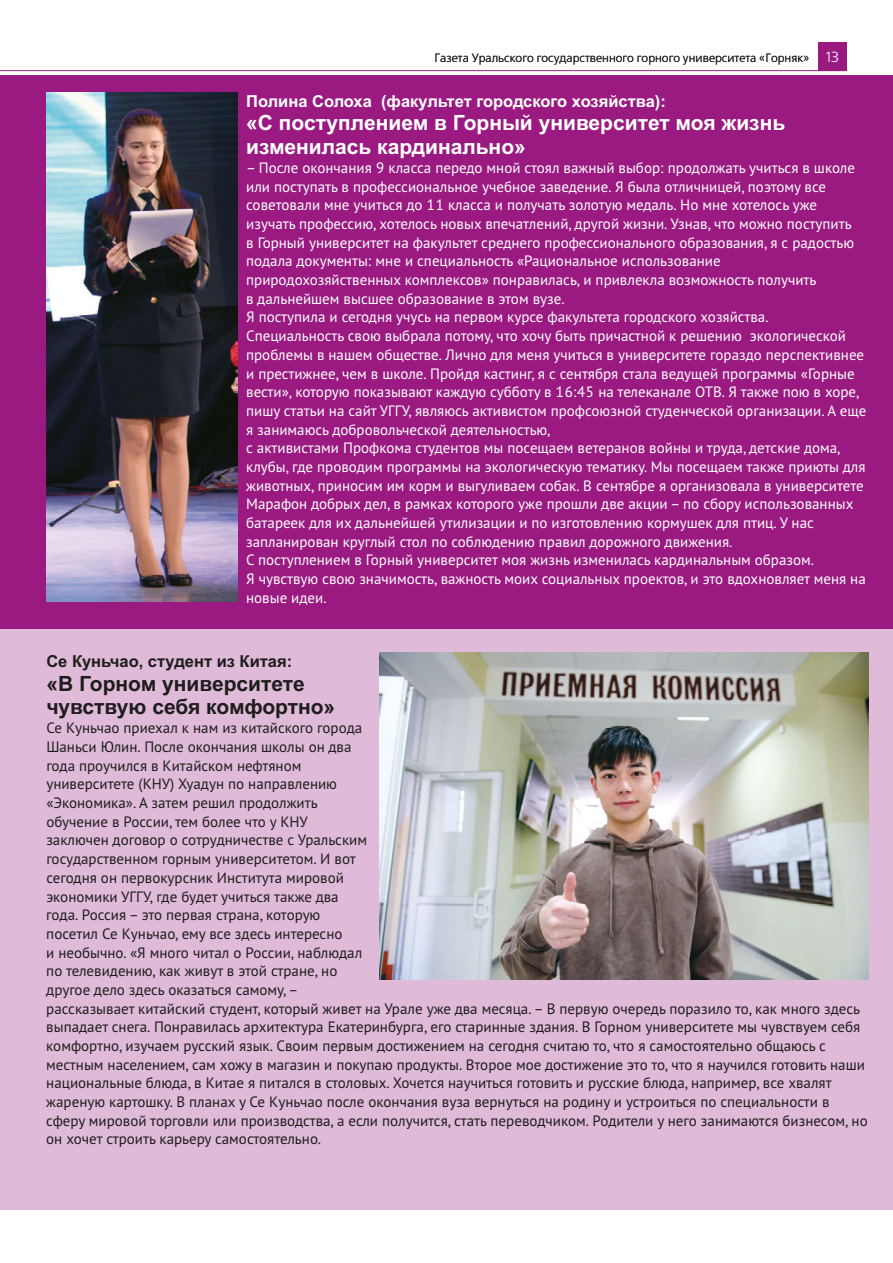
<style>
.page{position:relative;width:893px;height:1263px;background:#fff}
.page>*{position:absolute;margin:0;border:0;box-sizing:border-box;transform-origin:0 0}
.t1{font:700 21px/23.4px "Arial";color:#fff}
.t2{font:700 21px/23.4px "Arial";color:#1d1d1b}
.t3{font:700 16.5px "Arial";color:#fff}
.t4{font:700 16.5px "Arial";color:#1d1d1b}
.t5{font:15px/18.6px "PT Sans";color:#fff}
.t6{font:15px/18.6px "PT Sans";color:#1d1d1b}
.t7{font:300 12px "Free Set";color:#1d1d1b}
.s1{font-family:"Free Set CTT";font-weight:400;font-size:14.7px;color:#fff}
</style>
<div class="page">
<hr style="left:0;top:70px;width:846px;height:1px;background:#9a1a81">
<div style="left:818px;top:42px;width:28px;height:29px;background:#9a1a81"></div>
<div style="left:0;top:629px;width:893px;height:580px;background:#e0bad9"></div>
<div style="left:0;top:75px;width:893px;height:554px;background:#9a1a81"></div>
<img style="left:46px;top:93px;width:192px;height:508px">
<img style="left:380px;top:653px;width:489px;height:326px">
<p class="t7" style="left:435px;top:53px;width:406px">Газета Уральского государственного горного университета «Горняк» <span class="s1">13</span></p>
<p class="t3" style="left:246px;top:95px;width:421px">Полина Солоха (факультет городского хозяйства):</p>
<h1 class="t1" style="left:246px;top:113px;width:541px">«С поступлением в Горный университет моя жизнь изменилась кардинально»</h1>
<p class="t5" style="left:246px;top:160px;width:622px">– После окончания 9 класса передо мной стоял важный выбор: продолжать учиться в школе или поступать в профессиональное учебное заведение. Я была отличницей, поэтому все советовали мне учиться до 11 класса и получать золотую медаль. Но мне хотелось уже изучать профессию, хотелось новых впечатлений, другой жизни. Узнав, что можно поступить<br>в Горный университет на факультет среднего профессионального образования, я с радостью подала документы: мне и специальность «Рациональное использование природохозяйственных комплексов» понравилась, и привлекла возможность получить<br>в дальнейшем высшее образование в этом вузе.<br>Я поступила и сегодня учусь на первом курсе факультета городского хозяйства.<br>Специальность свою выбрала потому, что хочу быть причастной к решению экологической проблемы в нашем обществе. Лично для меня учиться в университете гораздо перспективнее и престижнее, чем в школе. Пройдя кастинг, я с сентября стала ведущей программы «Горные вести», которую показывают каждую субботу в 16:45 на телеканале ОТВ. Я также пою в хоре, пишу статьи на сайт УГГУ, являюсь активистом профсоюзной студенческой организации. А еще я занимаюсь добровольческой деятельностью,<br>с активистами Профкома студентов мы посещаем ветеранов войны и труда, детские дома, клубы, где проводим программы на экологическую тематику. Мы посещаем также приюты для животных, приносим им корм и выгуливаем собак. В сентябре я организовала в университете Марафон добрых дел, в рамках которого уже прошли две акции – по сбору использованных батареек для их дальнейшей утилизации и по изготовлению кормушек для птиц. У нас запланирован круглый стол по соблюдению правил дорожного движения.<br>С поступлением в Горный университет моя жизнь изменилась кардинальным образом.<br>Я чувствую свою значимость, важность моих социальных проектов, и это вдохновляет меня на новые идеи.</p>
<p class="t4" style="left:46px;top:655px;width:247px">Се Куньчао, студент из Китая:</p>
<h1 class="t2" style="left:46px;top:673px;width:290px">«В Горном университете чувствую себя комфортно»</h1>
<p class="t6" style="left:46px;top:720px;width:823px">Се Куньчао приехал к нам из китайского города<br>Шаньси Юлин. После окончания школы он два<br>года проучился в Китайском нефтяном<br>университете (КНУ) Хуадун по направлению<br>«Экономика». А затем решил продолжить<br>обучение в России, тем более что у КНУ<br>заключен договор о сотрудничестве с Уральским<br>государственном горным университетом. И вот<br>сегодня он первокурсник Института мировой<br>экономики УГГУ, где будет учиться также два<br>года. Россия – это первая страна, которую<br>посетил Се Куньчао, ему все здесь интересно<br>и необычно. «Я много читал о России, наблюдал<br>по телевидению, как живут в этой стране, но<br>другое дело здесь оказаться самому, –<br>рассказывает китайский студент, который живет на Урале уже два месяца. – В первую очередь поразило то, как много здесь выпадает снега. Понравилась архитектура Екатеринбурга, его старинные здания. В Горном университете мы чувствуем себя комфортно, изучаем русский язык. Своим первым достижением на сегодня считаю то, что я самостоятельно общаюсь с местным населением, сам хожу в магазин и покупаю продукты. Второе мое достижение это то, что я научился готовить наши национальные блюда, в Китае я питался в столовых. Хочется научиться готовить и русские блюда, например, все хвалят жареную картошку. В планах у Се Куньчао после окончания вуза вернуться на родину и устроиться по специальности в сферу мировой торговли или производства, а если получится, стать переводчиком. Родители у него занимаются бизнесом, но он хочет строить карьеру самостоятельно.</p>
</div>
